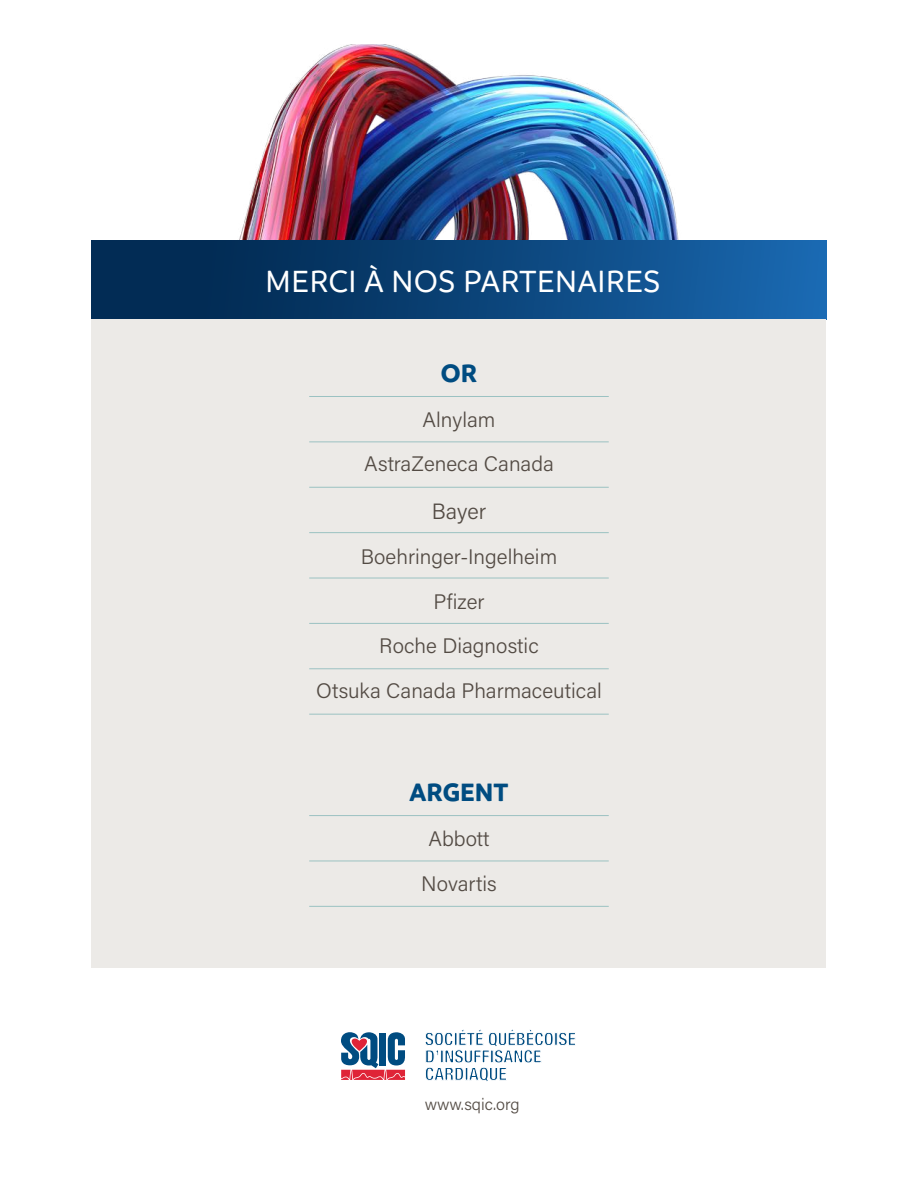
<style>
.page{position:relative;width:918px;height:1188px;background:#fff}
.page>*{position:absolute;margin:0;border:0;box-sizing:border-box;transform-origin:0 0}
.t1{font:500 33px "Branding";color:#fff}
.t2{font:700 27px "Branding";color:#004c81}
.t3{font:300 22.2px "Acumin Pro";color:#534b44}
.t4{font:300 21px/44.7px "Acumin Pro";color:#534b44;text-align:center}
.t5{font:300 16.5px "Acumin Pro";color:#534b44}
</style>
<div class="page">
<img style="left:239px;top:44px;width:440px;height:196px">
<div style="left:92px;top:240px;width:734px;height:79px;background:linear-gradient(to right,#002246,#1966ad)"></div>
<div style="left:92px;top:319px;width:734px;height:649px;background:#eceae7"></div>
<hr style="left:309px;top:396px;width:300px;height:1px;background:#a8d4d7">
<hr style="left:309px;top:442px;width:300px;height:1px;background:#a8d4d7">
<hr style="left:309px;top:487px;width:300px;height:1px;background:#a8d4d7">
<hr style="left:309px;top:532px;width:300px;height:1px;background:#a8d4d7">
<hr style="left:309px;top:578px;width:300px;height:1px;background:#a8d4d7">
<hr style="left:309px;top:623px;width:300px;height:1px;background:#a8d4d7">
<hr style="left:309px;top:815px;width:300px;height:1px;background:#a8d4d7">
<hr style="left:309px;top:668px;width:300px;height:1px;background:#a8d4d7">
<hr style="left:309px;top:861px;width:300px;height:1px;background:#a8d4d7">
<hr style="left:309px;top:714px;width:300px;height:1px;background:#a8d4d7">
<hr style="left:309px;top:906px;width:300px;height:1px;background:#a8d4d7">
<svg style="left:341px;top:1032px;width:64px;height:48px"></svg>
<svg style="left:425px;top:1029px;width:151px;height:52px"></svg>
<h1 class="t1" style="left:265px;top:264px;width:397px">MERCI À NOS PARTENAIRES</h1>
<p class="t2" style="left:441px;top:358px;width:38px">OR</p>
<p class="t4" style="left:364px;top:396px;width:191px">Alnylam<br>AstraZeneca Canada</p>
<p class="t3" style="left:432px;top:496px;width:56px">Bayer</p>
<p class="t4" style="left:316px;top:533px;width:287px">Boehringer-Ingelheim<br>Pfizer<br>Roche Diagnostic<br>Otsuka Canada Pharmaceutical</p>
<p class="t2" style="left:410px;top:777px;width:100px">ARGENT</p>
<p class="t4" style="left:421px;top:815px;width:77px">Abbott<br>Novartis</p>
<p class="t5" style="left:425px;top:1093px;width:96px">www.sqic.org</p>
</div>
